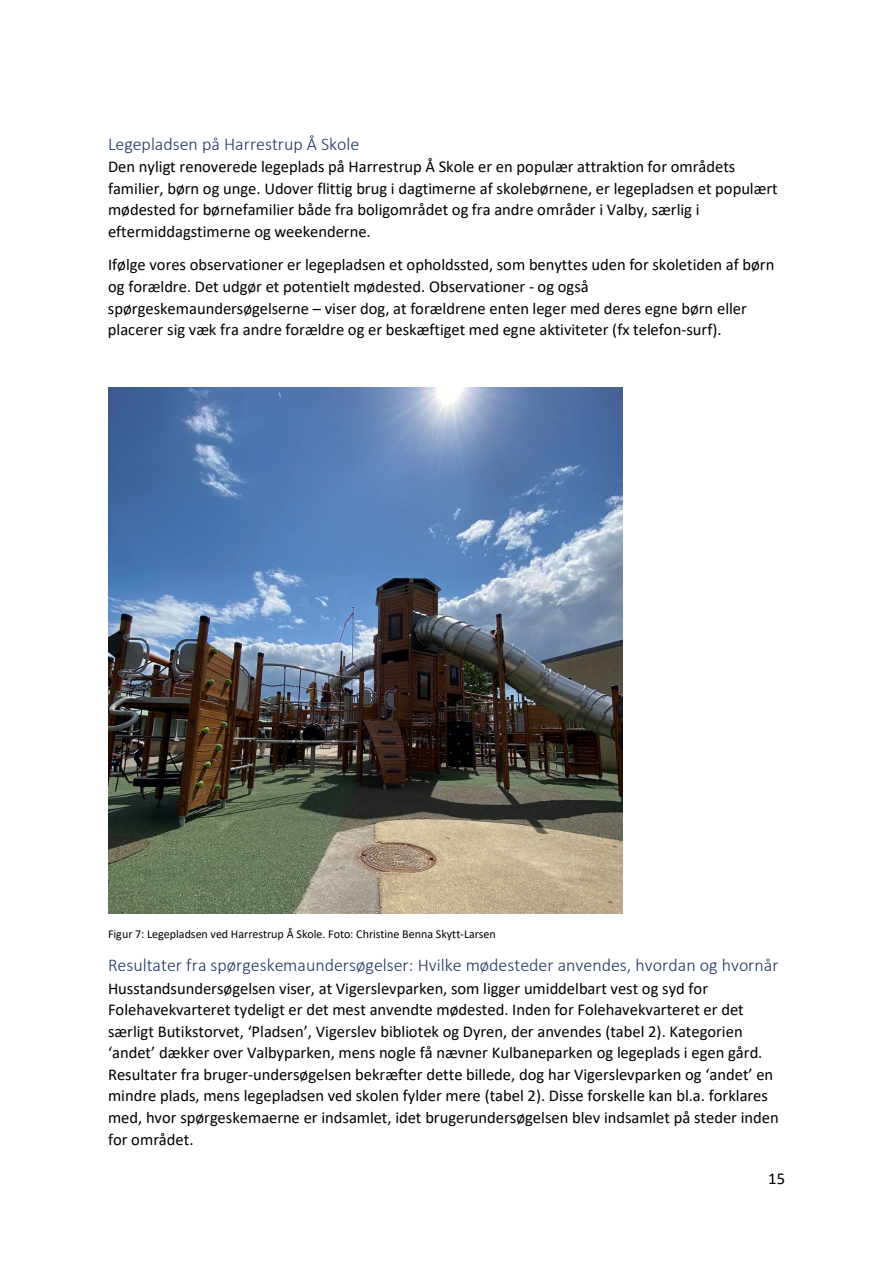
<style>
.page{position:relative;width:893px;height:1263px;background:#fff}
.page>*{position:absolute;margin:0;border:0;box-sizing:border-box;transform-origin:0 0}
.t1{font:300 18px "Calibri";color:#1f3763}
.t2{font:16.5px/21.6px "Calibri";color:#000}
.t3{font:12px "Calibri";letter-spacing:-.005em;color:#000}
</style>
<div class="page">
<img style="left:108px;top:388px;width:514px;height:525px">
<h3 class="t1" style="left:108px;top:133px;width:253px">Legepladsen på Harrestrup Å Skole</h3>
<p class="t2" style="left:108px;top:155px;width:671px">Den nyligt renoverede legeplads på Harrestrup Å Skole er en populær attraktion for områdets familier, børn og unge. Udover flittig brug i dagtimerne af skolebørnene, er legepladsen et populært mødested for børnefamilier både fra boligområdet og fra andre områder i Valby, særlig i eftermiddagstimerne og weekenderne.</p>
<p class="t2" style="left:108px;top:254px;width:668px">Ifølge vores observationer er legepladsen et opholdssted, som benyttes uden for skoletiden af børn og forældre. Det udgør et potentielt mødested. Observationer - og også spørgeskemaundersøgelserne – viser dog, at forældrene enten leger med deres egne børn eller placerer sig væk fra andre forældre og er beskæftiget med egne aktiviteter (fx telefon-surf).</p>
<p class="t3" style="left:108px;top:926px;width:389px">Figur 7: Legepladsen ved Harrestrup Å Skole. Foto: Christine Benna Skytt-Larsen</p>
<h3 class="t1" style="left:108px;top:954px;width:672px">Resultater fra spørgeskemaundersøgelser: Hvilke mødesteder anvendes, hvordan og hvornår</h3>
<p class="t2" style="left:108px;top:977px;width:672px">Husstandsundersøgelsen viser, at Vigerslevparken, som ligger umiddelbart vest og syd for Folehavekvarteret tydeligt er det mest anvendte mødested. Inden for Folehavekvarteret er det særligt Butikstorvet, ‘Pladsen’, Vigerslev bibliotek og Dyren, der anvendes (tabel 2). Kategorien ‘andet’ dækker over Valbyparken, mens nogle få nævner Kulbaneparken og legeplads i egen gård.<br>Resultater fra bruger-undersøgelsen bekræfter dette billede, dog har Vigerslevparken og ‘andet’ en mindre plads, mens legepladsen ved skolen fylder mere (tabel 2). Disse forskelle kan bl.a. forklares med, hvor spørgeskemaerne er indsamlet, idet brugerundersøgelsen blev indsamlet på steder inden for området.</p>
<p class="t2" style="left:768px;top:1168px;width:18px">15</p>
</div>
